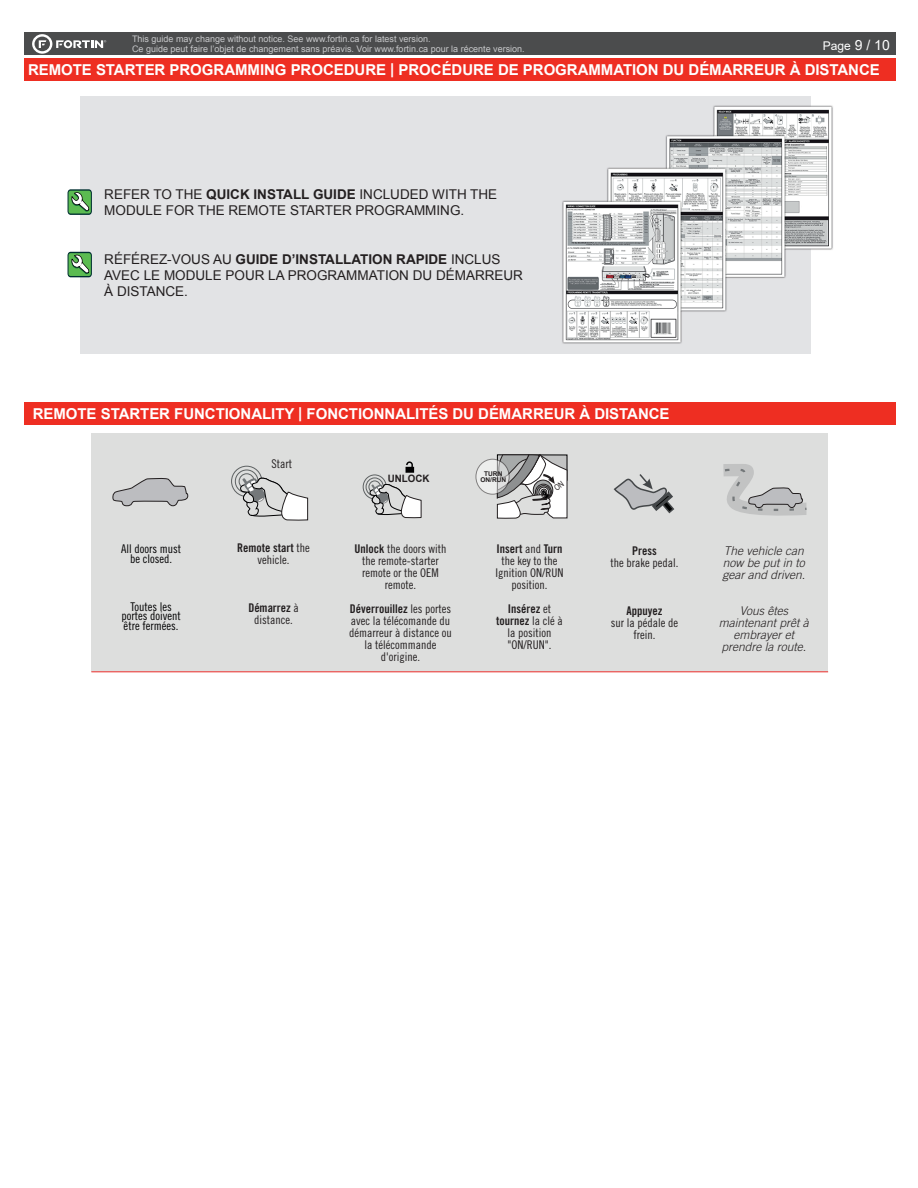
<style>
.page{position:relative;width:918px;height:1188px;background:#fff}
.page>*{position:absolute;margin:0;border:0;box-sizing:border-box;transform-origin:0 0}
.t1{font:700 15px "Arial";letter-spacing:-.005em;color:#fff}
.t2{font:13.5px/16.2px "Arial";color:#231f20}
.t3{font:12px/12px "Trade Gothic LT Std Cn 18";color:#231f20;text-align:center}
.t4{font:12px/12px "Trade Gothic LT Std Bd Cn 20";color:#231f20;text-align:center}
.t5{font:italic 300 12px/12px "Trade Gothic LT Std";color:#231f20;text-align:justify}
.t6{font:12px/9.6px "Trade Gothic LT Std Cn 18";color:#000001;text-align:center}
.t7{font:12px "Arial";color:#fff}
.t8{font:700 10.2px "Arial";color:#231f20;scale:.96 1}
.t9{font:9px/9.8px "Arial";color:#c7c8ca}
.t10{font:700 6.6px/6.6px "Arial";color:#231f20;text-align:center}
.s1{font-size:13.95px}
.s2{font-weight:700}
.s3{font-family:"Trade Gothic LT Std Cn 18"}
.s4{font-family:"Trade Gothic LT Std Bd Cn 20"}
</style>
<div class="page">
<div style="left:24px;top:33px;width:872px;height:22px;background:#4b4c4d"></div>
<div style="left:24px;top:58px;width:872px;height:23px;background:#ee2e22"></div>
<svg style="left:32px;top:34px;width:74px;height:20px"></svg>
<div style="left:80px;top:97px;width:731px;height:257px;background:#e2e3e5"></div>
<img style="left:562px;top:105px;width:271px;height:239px">
<svg style="left:68px;top:189px;width:24px;height:26px"></svg>
<svg style="left:68px;top:252px;width:24px;height:25px"></svg>
<div style="left:24px;top:403px;width:872px;height:22px;background:#ee2e22"></div>
<div style="left:91px;top:433px;width:737px;height:239px;background:#dddedd"></div>
<hr style="left:91px;top:671px;width:737px;height:1px;background:#ee2f2c">
<div style="left:239px;top:473px;width:16px;height:16px;border:1px solid #5d6162;border-radius:50%"></div>
<div style="left:231px;top:466px;width:31px;height:31px;border:1px solid #5d6162;border-radius:50%"></div>
<div style="left:235px;top:470px;width:23px;height:23px;border:1px solid #5d6162;border-radius:50%"></div>
<svg style="left:240px;top:477px;width:68px;height:44px"></svg>
<svg style="left:112px;top:478px;width:77px;height:29px"></svg>
<div style="left:369px;top:481px;width:12px;height:12px;border:1px solid #5d6162;border-radius:50%"></div>
<div style="left:363px;top:475px;width:24px;height:24px;border:1px solid #5d6162;border-radius:50%"></div>
<div style="left:366px;top:478px;width:18px;height:18px;border:1px solid #5d6162;border-radius:50%"></div>
<svg style="left:370px;top:484px;width:52px;height:35px"></svg>
<div style="left:406px;top:467px;width:8px;height:5px;background:#000001"></div>
<div style="left:406px;top:467px;width:8px;height:6px;border:1px solid #000001"></div>
<svg style="left:405px;top:461px;width:9px;height:9px"></svg>
<svg style="left:723px;top:464px;width:84px;height:52px"></svg>
<svg style="left:613px;top:474px;width:62px;height:40px"></svg>
<svg style="left:476px;top:459px;width:33px;height:35px"></svg>
<div style="left:476px;top:459px;width:33px;height:36px;border:1px solid #231f20;border-radius:50%"></div>
<svg style="left:497px;top:454px;width:71px;height:65px"></svg>
<p class="t9" style="left:132px;top:34px;width:394px">This guide may change without notice. See www.fortin.ca for latest version.<br>Ce guide peut faire l’objet de changement sans préavis. Voir www.fortin.ca pour la récente version.</p>
<p class="t1" style="left:28px;top:59px;width:853px">REMOTE STARTER PROGRAMMING PROCEDURE | PROCÉDURE DE PROGRAMMATION DU DÉMARREUR À DISTANCE</p>
<p class="t7" style="left:823px;top:38px;width:69px">Page <span class="s1">9 / 10</span></p>
<p class="t2" style="left:104px;top:186px;width:395px">REFER TO THE <span class="s2">QUICK INSTALL GUIDE</span> INCLUDED WITH THE<br>MODULE FOR THE REMOTE STARTER PROGRAMMING.</p>
<p class="t2" style="left:104px;top:251px;width:420px">RÉFÉREZ-VOUS AU <span class="s2">GUIDE D’INSTALLATION RAPIDE</span> INCLUS<br>AVEC LE MODULE POUR LA PROGRAMMATION DU DÉMARREUR<br>À DISTANCE.</p>
<p class="t1" style="left:33px;top:403px;width:638px">REMOTE STARTER FUNCTIONALITY | FONCTIONNALITÉS DU DÉMARREUR À DISTANCE</p>
<p class="t6" style="left:121px;top:544px;width:61px">All doors must be closed.</p>
<p class="t6" style="left:121px;top:601px;width:61px">Toutes les portes doivent être fermées.</p>
<p class="t3" style="left:271px;top:458px;width:22px">Start</p>
<p class="t4" style="left:237px;top:542px;width:74px">Remote start <span class="s3">the</span></p>
<p class="t3" style="left:258px;top:554px;width:33px">vehicle.</p>
<p class="t4" style="left:248px;top:602px;width:52px">Démarrez <span class="s3">à</span></p>
<p class="t3" style="left:254px;top:614px;width:40px">distance.</p>
<p class="t8" style="left:388px;top:471px;width:45px">UNLOCK</p>
<p class="t3" style="left:355px;top:543px;width:93px"><span class="s4">Unlock</span> the doors with the remote-starter remote or the OEM remote.</p>
<p class="t4" style="left:350px;top:603px;width:103px">Déverrouillez <span class="s3">les portes</span></p>
<p class="t3" style="left:349px;top:615px;width:104px">avec la télécomande du démarreur à distance ou la télécommande d'origine.</p>
<p class="t10" style="left:480px;top:470px;width:27px">TURN<br>ON/RUN</p>
<p class="t4" style="left:496px;top:543px;width:68px">Insert <span class="s3">and</span> Turn</p>
<p class="t3" style="left:496px;top:555px;width:69px">the key to the<br>Ignition ON/RUN position.</p>
<p class="t4" style="left:496px;top:603px;width:68px">Insérez <span class="s3">et </span>tournez <span class="s3">la clé à</span></p>
<p class="t3" style="left:508px;top:627px;width:45px;text-align:left">la position "ON/RUN".</p>
<p class="t4" style="left:632px;top:545px;width:26px">Press</p>
<p class="t3" style="left:610px;top:557px;width:69px">the brake pedal.</p>
<p class="t4" style="left:626px;top:605px;width:37px">Appuyez</p>
<p class="t3" style="left:611px;top:617px;width:69px">sur la pédale de frein.</p>
<p class="t5" style="left:723px;top:545px;width:84px">The vehicle can now be put in to gear and driven.</p>
<p class="t5" style="left:719px;top:605px;width:92px;text-align:center">Vous êtes maintenant prêt à embrayer et prendre la route.</p>
</div>
